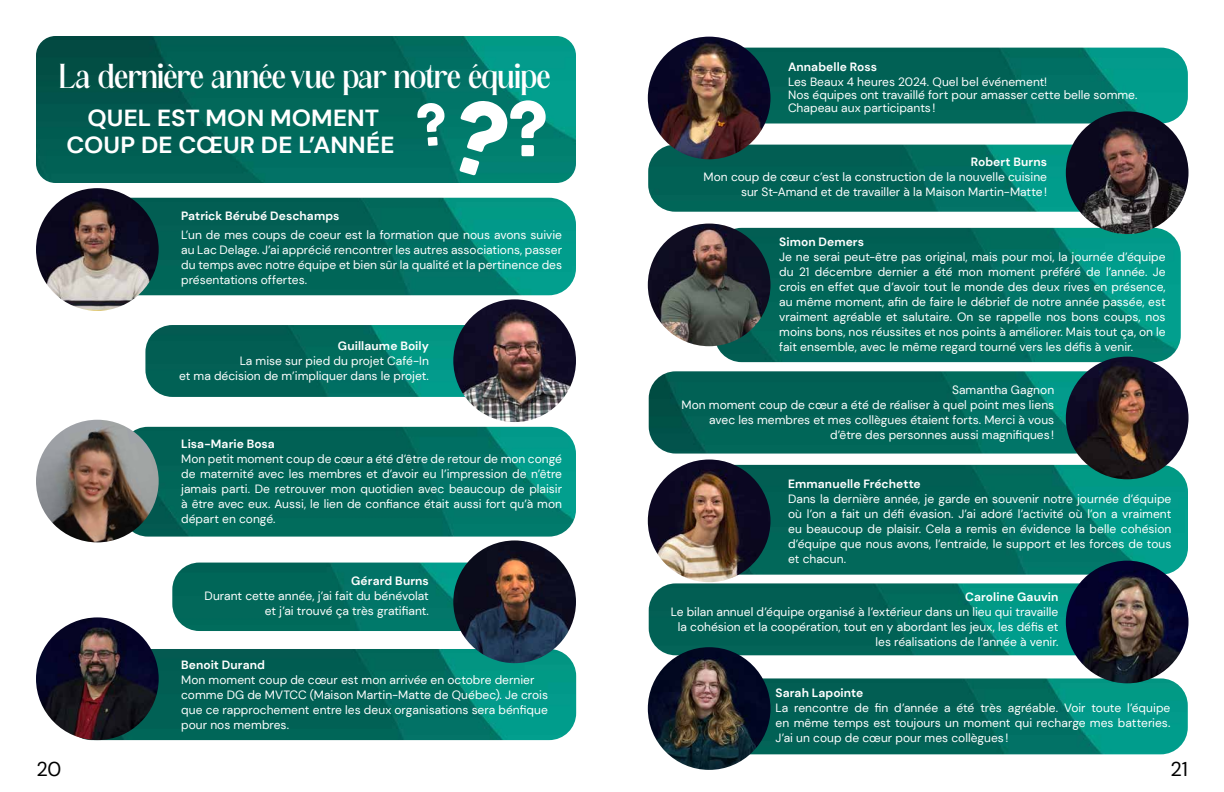
<style>
.page{position:relative;width:1224px;height:792px;background:#fff}
.page>*{position:absolute;margin:0;border:0;box-sizing:border-box;transform-origin:0 0}
.t1{font:67px "Cocogoose";color:#fff;scale:1.05 1}
.t2{font:32.7px "Black Runters";letter-spacing:-.005em;color:#fff;scale:1.05 1}
.t3{font:700 23.2px/27.7px "DM Sans";letter-spacing:.005em;color:#fff;text-align:center;scale:1.05 1}
.t4{font:20px "DM Sans";color:#000}
.t5{font:12px/15px "DM Sans";color:#fff;text-align:justify}
.t6{font:700 12px "DM Sans";letter-spacing:.005em;color:#fff}
</style>
<div class="page">
<img style="left:36px;top:36px;width:540px;height:147px">
<img style="left:132px;top:198px;width:444px;height:97px">
<img style="left:145px;top:325px;width:320px;height:72px">
<img style="left:65px;top:649px;width:511px;height:91px">
<img style="left:172px;top:563px;width:294px;height:68px">
<img style="left:123px;top:427px;width:453px;height:110px">
<img style="left:649px;top:371px;width:439px;height:83px">
<img style="left:735px;top:465px;width:453px;height:110px">
<img style="left:648px;top:145px;width:432px;height:67px">
<img style="left:717px;top:228px;width:464px;height:134px">
<img style="left:36px;top:188px;width:123px;height:123px;border-radius:61px">
<img style="left:453px;top:299px;width:123px;height:123px;border-radius:61px">
<img style="left:36px;top:617px;width:123px;height:123px;border-radius:61px">
<img style="left:36px;top:420px;width:123px;height:122px;border-radius:61px">
<img style="left:648px;top:460px;width:123px;height:122px;border-radius:61px">
<img style="left:453px;top:540px;width:123px;height:123px;border-radius:61px">
<img style="left:1066px;top:357px;width:123px;height:122px;border-radius:61px">
<img style="left:648px;top:224px;width:123px;height:122px;border-radius:61px">
<img style="left:649px;top:583px;width:431px;height:72px">
<img style="left:752px;top:678px;width:436px;height:76px">
<img style="left:1066px;top:561px;width:123px;height:122px;border-radius:61px">
<img style="left:648px;top:647px;width:123px;height:123px;border-radius:61px">
<img style="left:746px;top:48px;width:442px;height:76px">
<img style="left:648px;top:37px;width:123px;height:122px;border-radius:61px">
<img style="left:1066px;top:111px;width:123px;height:123px;border-radius:61px">
<svg style="left:417px;top:95px;width:96px;height:85px"></svg>
<h2 class="t2" style="left:59px;top:54px;width:470px">La dernière année vue par notre équipe</h2>
<h3 class="t3" style="left:66px;top:104px;width:314px">QUEL EST MON MOMENT<br>COUP DE CŒUR DE L’ANNÉE</h3>
<h1 class="t1" style="left:508px;top:85px;width:40px">?</h1>
<p class="t6" style="left:181px;top:208px;width:160px">Patrick Bérubé Deschamps</p>
<p class="t5" style="left:181px;top:227px;width:382px">L’un de mes coups de coeur est la formation que nous avons suivie au Lac Delage. J’ai apprécié rencontrer les autres associations, passer du temps avec notre équipe et bien sûr la qualité et la pertinence des présentations offertes.</p>
<p class="t6" style="left:338px;top:339px;width:93px">Guillaume Boily</p>
<p class="t5" style="left:179px;top:354px;width:251px;text-align:right">La mise sur pied du projet Café-In<br>et ma décision de m’impliquer dans le projet.</p>
<p class="t6" style="left:181px;top:436px;width:95px">Lisa-Marie Bosa</p>
<p class="t5" style="left:181px;top:451px;width:382px">Mon petit moment coup de cœur a été d’être de retour de mon congé de maternité avec les membres et d’avoir eu l’impression de n’être jamais parti. De retrouver mon quotidien avec beaucoup de plaisir à être avec eux. Aussi, le lien de confiance était aussi fort qu’à mon départ en congé.</p>
<p class="t6" style="left:351px;top:573px;width:79px">Gérard Burns</p>
<p class="t5" style="left:205px;top:588px;width:226px;text-align:right">Durant cette année, j’ai fait du bénévolat et j’ai trouvé ça très gratifiant.</p>
<p class="t6" style="left:181px;top:658px;width:85px">Benoit Durand</p>
<p class="t5" style="left:181px;top:673px;width:368px;text-align:left">Mon moment coup de cœur est mon arrivée en octobre dernier comme DG de MVTCC (Maison Martin-Matte de Québec). Je crois que ce rapprochement entre les deux organisations sera bénfique pour nos membres.</p>
<p class="t6" style="left:788px;top:59px;width:91px">Annabelle Ross</p>
<p class="t5" style="left:788px;top:75px;width:351px;line-height:13px;text-align:left">Les Beaux 4 heures 2024. Quel bel événement!<br>Nos équipes ont travaillé fort pour amasser cette belle somme.<br>Chapeau aux participants!</p>
<p class="t6" style="left:971px;top:155px;width:78px">Robert Burns</p>
<p class="t5" style="left:704px;top:170px;width:345px;text-align:right">Mon coup de cœur c’est la construction de la nouvelle cuisine sur St-Amand et de travailler à la Maison Martin-Matte!</p>
<p class="t6" style="left:779px;top:235px;width:86px">Simon Demers</p>
<p class="t5" style="left:779px;top:250px;width:388px">Je ne serai peut-être pas original, mais pour moi, la journée d’équipe du 21 décembre dernier a été mon moment préféré de l’année. Je crois en effet que d’avoir tout le monde des deux rives en présence, au même moment, afin de faire le débrief de notre année passée, est vraiment agréable et salutaire. On se rappelle nos bons coups, nos moins bons, nos réussites et nos points à améliorer. Mais tout ça, on le fait ensemble, avec le même regard tourné vers les défis à venir.</p>
<p class="t5" style="left:681px;top:382px;width:374px;text-align:right">Samantha Gagnon<br>Mon moment coup de cœur a été de réaliser à quel point mes liens avec les membres et mes collègues étaient forts. Merci à vous d’être des personnes aussi magnifiques !</p>
<p class="t6" style="left:788px;top:476px;width:134px">Emmanuelle Fréchette</p>
<p class="t5" style="left:788px;top:491px;width:385px">Dans la dernière année, je garde en souvenir notre journée d’équipe où l’on a fait un défi évasion. J’ai adoré l’activité où l’on a vraiment eu beaucoup de plaisir. Cela a remis en évidence la belle cohésion d’équipe que nous avons, l’entraide, le support et les forces de tous et chacun.</p>
<p class="t6" style="left:965px;top:590px;width:95px">Caroline Gauvin</p>
<p class="t5" style="left:671px;top:604px;width:389px;text-align:right">Le bilan annuel d’équipe organisé à l’extérieur dans un lieu qui travaille la cohésion et la coopération, tout en y abordant les jeux, les défis et les réalisations de l’année à venir.</p>
<p class="t6" style="left:776px;top:685px;width:89px">Sarah Lapointe</p>
<p class="t5" style="left:776px;top:700px;width:396px">La rencontre de fin d’année a été très agréable. Voir toute l’équipe en même temps est toujours un moment qui recharge mes batteries.<br>J’ai un coup de cœur pour mes collègues!</p>
<h3 class="t4" style="left:36px;top:756px;width:27px">20</h3>
<h3 class="t4" style="left:1171px;top:756px;width:19px">21</h3>
</div>
